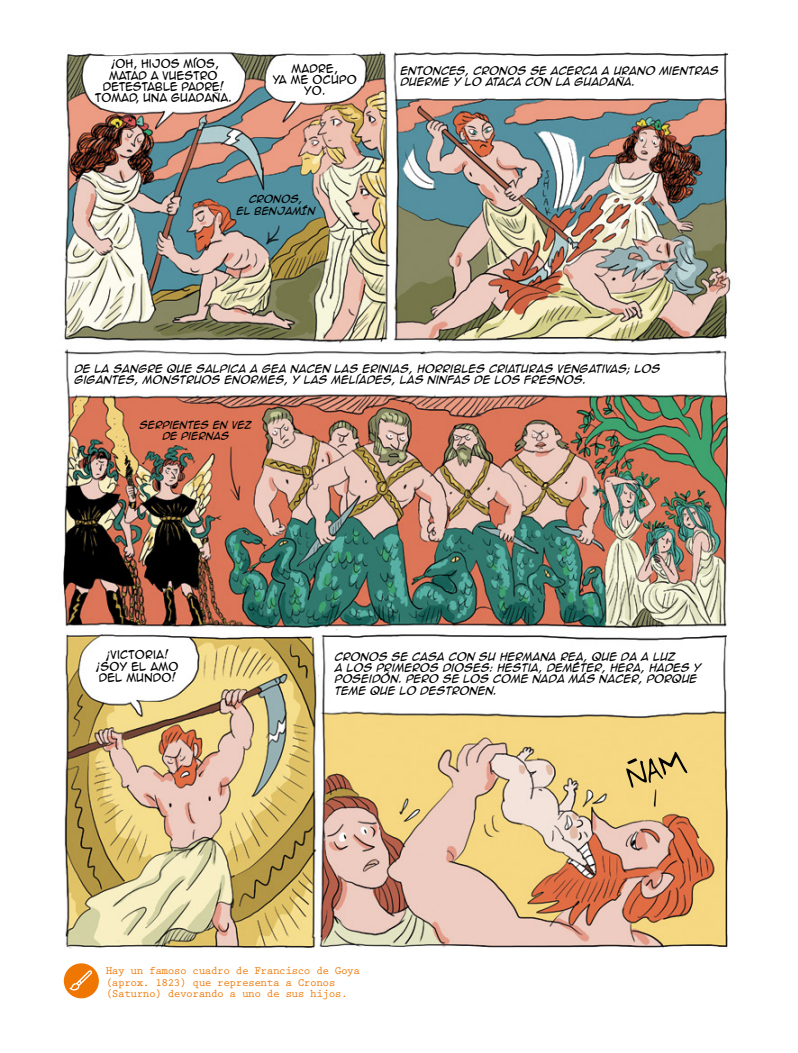
<style>
.page{position:relative;width:798px;height:1053px;background:#fff}
.page>*{position:absolute;margin:0;border:0;box-sizing:border-box;transform-origin:0 0}
.Texto_3{font:700 11.25px/11.2px "Prestige Elite Std";letter-spacing:-.05em;color:#ee7601}
.Narracción{font:italic 10.62px/11.2px "Anime Ace 2.0 BB";letter-spacing:.025em;color:#000;scale:.95 1}
.Texto{font:10.62px "Anime Ace 2.0 BB";letter-spacing:.005em;color:#000;scale:.95 1}
.Texto-2{font:10.62px/11.2px "Anime Ace 2.0 BB";letter-spacing:.025em;color:#000;text-align:center;scale:.95 1}
.Texto_Flecha{font:italic 10px/11.2px "Anime Ace 2.0 BB";letter-spacing:.025em;color:#000;text-align:center;scale:.95 1}
</style>
<div class="page">
<img style="left:63px;top:51px;width:668px;height:948px">
<div style="left:64px;top:963px;width:35px;height:35px;background:#ee7601;border-radius:50%"></div>
<svg style="left:69px;top:970px;width:23px;height:20px"></svg>
<svg style="left:626px;top:751px;width:61px;height:36px;background:#c7af69"></svg>
<p class="Texto" style="left:115px;top:71px;width:6px;rotate:-180deg">!</p>
<p class="Texto" style="left:115px;top:57px;width:110px">OH, HIJOS MÍOS,</p>
<p class="Texto" style="left:109px;top:68px;width:115px">MATAD A VUESTRO</p>
<p class="Texto" style="left:103px;top:79px;width:129px">DETESTABLE PADRE!</p>
<p class="Texto" style="left:95px;top:91px;width:145px">TOMAD, UNA GUADAÑA.</p>
<p class="Texto-2" style="left:272px;top:62px;width:90px">MADRE,<br>YA ME OCUPO<br>YO.</p>
<p class="Texto_Flecha" style="left:237px;top:193px;width:84px">CRONOS,<br>EL BENJAMÍN</p>
<p class="Narracción" style="left:400px;top:64px;width:336px">ENTONCES, CRONOS SE ACERCA A URANO MIENTRAS<br>DUERME Y LO ATACA CON LA GUADAÑA.</p>
<p class="Narracción" style="left:75px;top:362px;width:618px">DE LA SANGRE QUE SALPICA A GEA NACEN LAS ERINIAS, HORRIBLES CRIATURAS VENGATIVAS; LOS<br>GIGANTES, MONSTRUOS ENORMES, Y LAS MELÍADES, LAS NINFAS DE LOS FRESNOS.</p>
<p class="Texto_Flecha" style="left:140px;top:419px;width:120px">SERPIENTES EN VEZ<br>DE PIERNAS</p>
<p class="Texto" style="left:110px;top:661px;width:6px;rotate:-180deg">!</p>
<p class="Texto-2" style="left:110px;top:649px;width:62px">VICTORIA!</p>
<p class="Texto" style="left:100px;top:673px;width:6px;rotate:-180deg">!</p>
<p class="Texto-2" style="left:99px;top:660px;width:85px;text-align:left">SOY EL AMO<br>DEL MUNDO!</p>
<p class="Narracción" style="left:335px;top:650px;width:386px">CRONOS SE CASA CON SU HERMANA REA, QUE DA A LUZ<br>A LOS PRIMEROS DIOSES: HESTIA, DEMÉTER, HERA, HADES Y POSEIDÓN. PERO SE LOS COME NADA MÁS NACER, PORQUE TEME QUE LO DESTRONEN.</p>
<p class="Texto_3" style="left:106px;top:965px;width:256px">Hay un famoso cuadro de Francisco de Goya (aprox. 1823) que representa a Cronos (Saturno) devorando a uno de sus hijos.</p>
</div>
